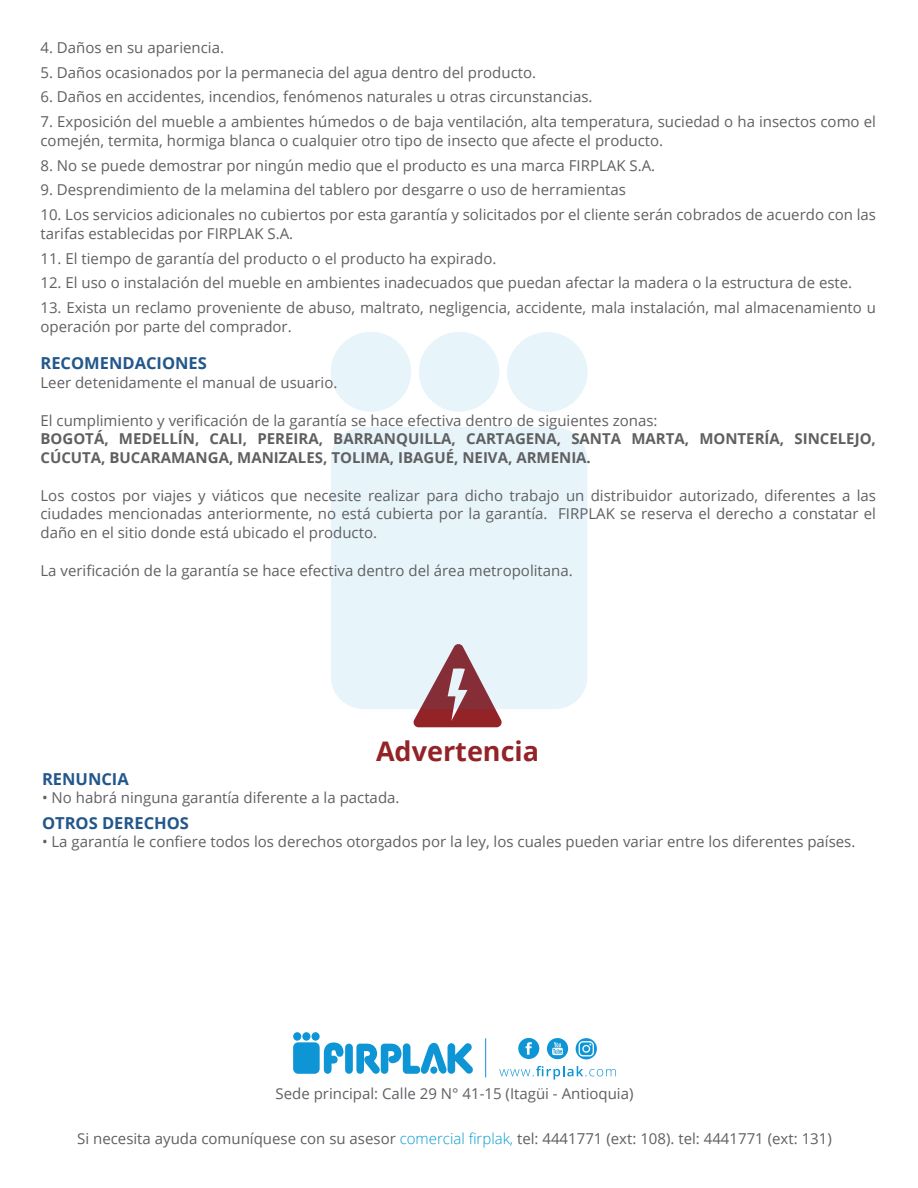
<style>
.page{position:relative;width:918px;height:1188px;background:#fff}
.page>*{position:absolute;margin:0;border:0;box-sizing:border-box;transform-origin:0 0}
.t1{font:700 27px "Open Sans";color:#942327}
.t2{font:700 16.5px "Open Sans";color:#23578b}
.t3{font:15px/18.8px "Open Sans";color:#5f6062}
.t4{font:15px "Open Sans";color:#5f6063}
.t5{font:700 15px/18.8px "Open Sans";color:#5f6062}
.s1{font-weight:300;color:#009ad1}
</style>
<div class="page">
<svg style="left:413px;top:709px;width:89px;height:18px;background:#9c3438"></svg>
<div style="left:331px;top:427px;width:256px;height:282px;background:#e7f4fa;border-radius:33px"></div>
<div style="left:331px;top:332px;width:80px;height:80px;background:#e7f4fa;border-radius:50%"></div>
<div style="left:419px;top:332px;width:80px;height:80px;background:#e7f4fa;border-radius:50%"></div>
<div style="left:507px;top:332px;width:80px;height:80px;background:#e7f4fa;border-radius:50%"></div>
<div style="left:293px;top:1042px;width:27px;height:32px;background:#0e95d5;border-radius:5px"></div>
<div style="left:293px;top:1032px;width:8px;height:9px;background:#0e95d5;border-radius:50%"></div>
<div style="left:302px;top:1032px;width:8px;height:9px;background:#0e95d5;border-radius:50%"></div>
<div style="left:312px;top:1032px;width:8px;height:9px;background:#0e95d5;border-radius:50%"></div>
<svg style="left:324px;top:1042px;width:20px;height:32px"></svg>
<div style="left:345px;top:1044px;width:8px;height:30px;background:#0e95d5;border-radius:4px"></div>
<svg style="left:356px;top:1043px;width:117px;height:31px"></svg>
<svg style="left:576px;top:1038px;width:21px;height:21px"></svg>
<div style="left:547px;top:1038px;width:21px;height:21px;background:#0e95d5;border-radius:11px"></div>
<svg style="left:552px;top:1042px;width:11px;height:13px"></svg>
<svg style="left:518px;top:1038px;width:21px;height:21px"></svg>
<hr style="left:485px;top:1038px;width:1px;height:39px;background:#0e95d5">
<svg style="left:499px;top:1066px;width:117px;height:14px"></svg>
<p class="t3" style="left:40px;top:38px;width:185px">4. Daños en su apariencia.</p>
<p class="t3" style="left:40px;top:62px;width:497px">5. Daños ocasionados por la permanecia del agua dentro del producto.</p>
<p class="t3" style="left:40px;top:87px;width:554px">6. Daños en accidentes, incendios, fenómenos naturales u otras circunstancias.</p>
<p class="t3" style="left:40px;top:112px;width:837px">7. Exposición del mueble a ambientes húmedos o de baja ventilación, alta temperatura, suciedad o ha insectos como el comején, termita, hormiga blanca o cualquier otro tipo de insecto que afecte el producto.</p>
<p class="t3" style="left:40px;top:155px;width:616px">8. No se puede demostrar por ningún medio que el producto es una marca FIRPLAK S.A.</p>
<p class="t3" style="left:40px;top:180px;width:587px">9. Desprendimiento de la melamina del tablero por desgarre o uso de herramientas</p>
<p class="t3" style="left:40px;top:205px;width:837px">10. Los servicios adicionales no cubiertos por esta garantía y solicitados por el cliente serán cobrados de acuerdo con las tarifas establecidas por FIRPLAK S.A.</p>
<p class="t3" style="left:40px;top:248px;width:457px">11. El tiempo de garantía del producto o el producto ha expirado.</p>
<p class="t3" style="left:40px;top:273px;width:813px">12. El uso o instalación del mueble en ambientes inadecuados que puedan afectar la madera o la estructura de este.</p>
<p class="t3" style="left:40px;top:298px;width:837px">13. Exista un reclamo proveniente de abuso, maltrato, negligencia, accidente, mala instalación, mal almacenamiento u operación por parte del comprador.</p>
<p class="t2" style="left:40px;top:352px;width:168px">RECOMENDACIONES</p>
<p class="t3" style="left:40px;top:373px;width:298px">Leer detenidamente el manual de usuario.</p>
<p class="t3" style="left:40px;top:410px;width:619px">El cumplimiento y verificación de la garantía se hace efectiva dentro de siguientes zonas:</p>
<p class="t5" style="left:40px;top:429px;width:837px">BOGOTÁ, MEDELLÍN, CALI, PEREIRA, BARRANQUILLA, CARTAGENA, SANTA MARTA, MONTERÍA, SINCELEJO,<br>CÚCUTA, BUCARAMANGA, MANIZALES, TOLIMA, IBAGUÉ, NEIVA, ARMENIA.</p>
<p class="t3" style="left:40px;top:485px;width:837px;text-align:justify">Los costos por viajes y viáticos que necesite realizar para dicho trabajo un distribuidor autorizado, diferentes a las ciudades mencionadas anteriormente, no está cubierta por la garantía. FIRPLAK se reserva el derecho a constatar el daño en el sitio donde está ubicado el producto.</p>
<p class="t3" style="left:40px;top:560px;width:534px">La verificación de la garantía se hace efectiva dentro del área metropolitana.</p>
<h1 class="t1" style="left:376px;top:732px;width:165px">Advertencia</h1>
<p class="t2" style="left:42px;top:767px;width:88px">RENUNCIA</p>
<p class="t3" style="left:42px;top:788px;width:359px">• No habrá ninguna garantía diferente a la pactada.</p>
<p class="t2" style="left:42px;top:811px;width:149px">OTROS DERECHOS</p>
<p class="t3" style="left:42px;top:832px;width:815px">• La garantía le confiere todos los derechos otorgados por la ley, los cuales pueden variar entre los diferentes países.</p>
<p class="t4" style="left:276px;top:1084px;width:359px">Sede principal: Calle 29 N° 41-15 (Itagüi - Antioquia)</p>
<p class="t4" style="left:77px;top:1129px;width:756px">Si necesita ayuda comuníquese con su asesor <span class="s1">comercial firplak,</span> tel: 4441771 (ext: 108). tel: 4441771 (ext: 131)</p>
</div>
